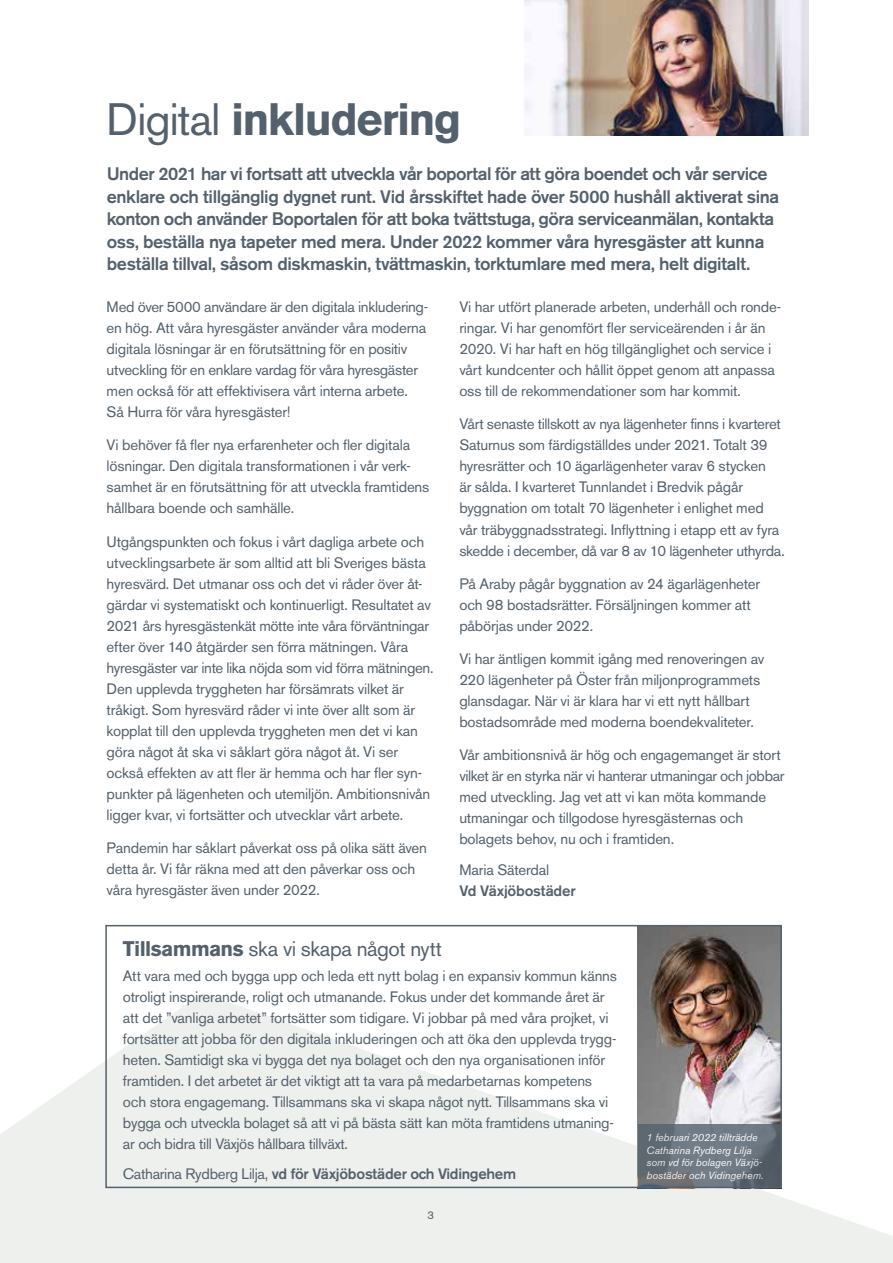
<style>
.page{position:relative;width:893px;height:1263px;background:#fff}
.page>*{position:absolute;margin:0;border:0;box-sizing:border-box;transform-origin:0 0}
.t1{font:700 45px "Akzidenz Grotesk BE";letter-spacing:-.03em;color:#54616c}
.t2{font:21px "Akzidenz Grotesk BE";letter-spacing:-.02em;color:#54616c}
.t3{font:500 18px/22.5px "Akzidenz Grotesk BE";letter-spacing:-.025em;color:#54616c}
.t4{font:15px/21px "Akzidenz Grotesk BE";letter-spacing:-.01em;color:#54616c}
.t5{font:500 15px "Akzidenz Grotesk BE";letter-spacing:-.02em;color:#54616c}
.t6{font:11.25px "Akzidenz Grotesk BE";color:#54616c}
.t7{font:italic 10.5px/12.6px "Akzidenz Grotesk BE";color:#fff}
.s1{font-weight:400}
.s2{font-weight:700}
</style>
<div class="page">
<svg style="left:0;top:993px;width:893px;height:270px;fill:#eef0ee"></svg>
<img style="left:525px;top:0;width:283px;height:135px">
<img style="left:638px;top:928px;width:141px;height:196px">
<svg style="left:638px;top:1124px;width:141px;height:61px;background:#68727b"></svg>
<div style="left:105px;top:925px;width:677px;height:263px;border:2px solid #54616c"></div>
<h1 class="t1" style="left:106px;top:94px;width:357px"><span class="s1">Digital</span> inkludering</h1>
<p class="t3" style="left:107px;top:163px;width:674px">Under 2021 har vi fortsatt att utveckla vår boportal för att göra boendet och vår service enklare och tillgänglig dygnet runt. Vid årsskiftet hade över 5000 hushåll aktiverat sina konton och använder Boportalen för att boka tvättstuga, göra serviceanmälan, kontakta oss, beställa nya tapeter med mera. Under 2022 kommer våra hyresgäster att kunna beställa tillval, såsom diskmaskin, tvättmaskin, torktumlare med mera, helt digitalt.</p>
<p class="t4" style="left:107px;top:297px;width:323px">Med över 5000 användare är den digitala inkludering&shy;en hög. Att våra hyresgäster använder våra moderna digitala lösningar är en förutsättning för en positiv utveckling för en enklare vardag för våra hyresgäster men också för att effektivisera vårt interna arbete.<br>Så Hurra för våra hyresgäster!</p>
<p class="t4" style="left:107px;top:435px;width:324px">Vi behöver få fler nya erfarenheter och fler digitala lösningar. Den digitala transformationen i vår verk&shy;samhet är en förutsättning för att utveckla framtidens hållbara boende och samhälle.</p>
<p class="t4" style="left:107px;top:531px;width:328px">Utgångspunkten och fokus i vårt dagliga arbete och utvecklingsarbete är som alltid att bli Sveriges bästa hyresvärd. Det utmanar oss och det vi råder över åt&shy;gärdar vi systematiskt och kontinuerligt. Resultatet av 2021 års hyresgästenkät mötte inte våra förväntningar efter över 140 åtgärder sen förra mätningen. Våra hyresgäster var inte lika nöjda som vid förra mätningen.<br>Den upplevda tryggheten har försämrats vilket är tråkigt. Som hyresvärd råder vi inte över allt som är kopplat till den upplevda tryggheten men det vi kan göra något åt ska vi såklart göra något åt. Vi ser också effekten av att fler är hemma och har fler syn&shy;punkter på lägenheten och utemiljön. Ambitionsnivån ligger kvar, vi fortsätter och utvecklar vårt arbete.</p>
<p class="t4" style="left:107px;top:837px;width:322px">Pandemin har såklart påverkat oss på olika sätt även detta år. Vi får räkna med att den påverkar oss och våra hyresgäster även under 2022.</p>
<p class="t4" style="left:459px;top:297px;width:323px">Vi har utfört planerade arbeten, underhåll och ronde&shy;ringar. Vi har genomfört fler serviceärenden i år än 2020. Vi har haft en hög tillgänglighet och service i vårt kundcenter och hållit öppet genom att anpassa oss till de rekommendationer som har kommit.</p>
<p class="t4" style="left:459px;top:414px;width:327px">Vårt senaste tillskott av nya lägenheter finns i kvarteret Saturnus som färdigställdes under 2021. Totalt 39 hyresrätter och 10 ägarlägenheter varav 6 stycken<br>är sålda. I kvarteret Tunnlandet i Bredvik pågår byggnation om totalt 70 lägenheter i enlighet med vår träbyggnadsstrategi. Inflyttning i etapp ett av fyra skedde i december, då var 8 av 10 lägenheter uthyrda.</p>
<p class="t4" style="left:459px;top:573px;width:302px">På Araby pågår byggnation av 24 ägarlägenheter och 98 bostadsrätter. Försäljningen kommer att påbörjas under 2022.</p>
<p class="t4" style="left:459px;top:648px;width:306px">Vi har äntligen kommit igång med renoveringen av 220 lägenheter på Öster från miljonprogrammets glansdagar. När vi är klara har vi ett nytt hållbart bostadsområde med moderna boendekvaliteter.</p>
<p class="t4" style="left:459px;top:744px;width:327px">Vår ambitionsnivå är hög och engagemanget är stort vilket är en styrka när vi hanterar utmaningar och jobbar med utveckling. Jag vet att vi kan möta kommande utmaningar och tillgodose hyresgästernas och bolagets behov, nu och i framtiden.</p>
<p class="t4" style="left:459px;top:859px;width:92px">Maria Säterdal</p>
<p class="t5" style="left:459px;top:881px;width:118px">Vd Växjöbostäder</p>
<h2 class="t2" style="left:123px;top:936px;width:320px"><span class="s2">Tillsammans</span> ska vi skapa något nytt</h2>
<p class="t4" style="left:123px;top:966px;width:496px">Att vara med och bygga upp och leda ett nytt bolag i en expansiv kommun känns otroligt inspirerande, roligt och utmanande. Fokus under det kommande året är att det ”vanliga arbetet” fortsätter som tidigare. Vi jobbar på med våra projket, vi fortsätter att jobba för den digitala inkluderingen och att öka den upplevda trygg&shy;heten. Samtidigt ska vi bygga det nya bolaget och den nya organisationen inför framtiden. I det arbetet är det viktigt att ta vara på medarbetarnas kompetens och stora engagemang. Tillsammans ska vi skapa något nytt. Tillsammans ska vi bygga och utveckla bolaget så att vi på bästa sätt kan möta framtidens utmaning&shy;ar och bidra till Växjös hållbara tillväxt.</p>
<p class="t5" style="left:123px;top:1164px;width:395px"><span class="s1">Catharina Rydberg Lilja,</span> vd för Växjöbostäder och Vidingehem</p>
<p class="t6" style="left:427px;top:1209px;width:8px">3</p>
<p class="t7" style="left:647px;top:1131px;width:118px">1 februari 2022 tillträdde<br>Catharina Rydberg Lilja som vd för bolagen Växjö&shy;bostäder och Vidingehem.</p>
</div>
